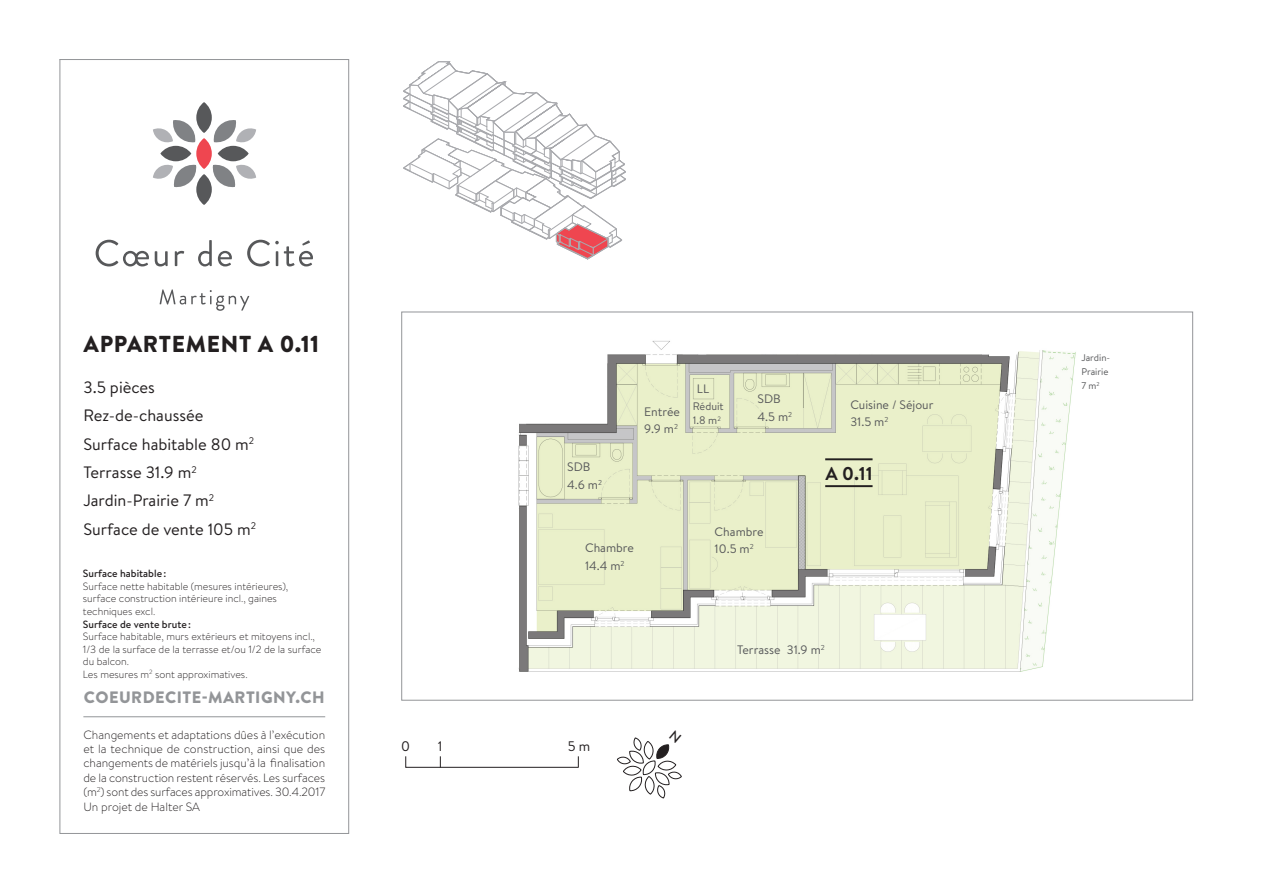
<style>
.page{position:relative;width:1263px;height:893px;background:#fff}
.page>*{position:absolute;margin:0;border:0;box-sizing:border-box;transform-origin:0 0}
.t1{font:900 23.1px "Brandon Text";letter-spacing:.03em;color:#231f20}
.Style_de_paragraphe{font:700 18.6px "Brandon Text";color:#231f20}
.t2{font:16.5px "Brandon Text";color:#231f20}
.t3{font:900 16.5px "Brandon Text";letter-spacing:.03em;color:#939598}
.t4{font:13.8px "Brandon Text";color:#231f20}
.t5{font:12.3px/17.5px "Brandon Text";color:#57585a}
.t6{font:300 12px/14.4px "Brandon Text";letter-spacing:-.005em;color:#231f20;text-align:justify}
.t7{font:10.95px/14.7px "Brandon Text";color:#57585a}
.t8{font:300 10.5px/12.6px "Brandon Text";color:#231f20}
.t9{font:500 10.5px "Brandon Text";color:#231f20}
.t10{font:9.6px "Brandon Text";color:#57585a}
</style>
<div class="page">
<svg style="left:196px;top:138px;width:16px;height:31px"></svg>
<svg style="left:196px;top:102px;width:16px;height:31px"></svg>
<svg style="left:196px;top:174px;width:16px;height:31px"></svg>
<svg style="left:153px;top:120px;width:43px;height:23px"></svg>
<div style="left:160px;top:146px;width:31px;height:15px;background:#57585a;border-radius:50%"></div>
<svg style="left:153px;top:164px;width:44px;height:24px"></svg>
<svg style="left:213px;top:120px;width:43px;height:23px"></svg>
<div style="left:218px;top:146px;width:31px;height:15px;background:#57585a;border-radius:50%"></div>
<svg style="left:212px;top:164px;width:44px;height:24px"></svg>
<svg style="left:96px;top:240px;width:53px;height:26px"></svg>
<svg style="left:155px;top:251px;width:13px;height:15px"></svg>
<svg style="left:175px;top:251px;width:10px;height:15px"></svg>
<svg style="left:198px;top:240px;width:14px;height:26px"></svg>
<svg style="left:218px;top:251px;width:14px;height:15px"></svg>
<svg style="left:247px;top:240px;width:66px;height:26px"></svg>
<svg style="left:160px;top:289px;width:89px;height:22px"></svg>
<hr style="left:83px;top:716px;width:242px;height:1px;background:#939598">
<svg style="left:405px;top:756px;width:174px;height:12px"></svg>
<svg style="left:403px;top:61px;width:223px;height:198px"></svg>
<img style="left:518px;top:341px;width:558px;height:331px">
<hr style="left:825px;top:458px;width:47px;height:2px;background:#231f20">
<hr style="left:825px;top:485px;width:47px;height:2px;background:#231f20">
<svg style="left:617px;top:737px;width:65px;height:61px"></svg>
<p class="t1" style="left:84px;top:328px;width:237px">APPARTEMENT A 0.11</p>
<p class="t2" style="left:83px;top:376px;width:73px">3.5 pièces</p>
<p class="t2" style="left:83px;top:404px;width:122px">Rez-de-chaussée</p>
<p class="t2" style="left:83px;top:433px;width:172px">Surface habitable 80 m<sup>2</sup></p>
<p class="t2" style="left:83px;top:461px;width:115px">Terrasse 31.9 m<sup>2</sup></p>
<p class="t2" style="left:83px;top:489px;width:132px">Jardin-Prairie 7 m<sup>2</sup></p>
<p class="t2" style="left:83px;top:518px;width:174px">Surface de vente 105 m<sup>2</sup></p>
<p class="t9" style="left:83px;top:566px;width:85px">Surface habitable:</p>
<p class="t8" style="left:83px;top:579px;width:207px">Surface nette habitable (mesures intérieures), surface construction intérieure incl., gaines techniques excl.</p>
<p class="t9" style="left:83px;top:617px;width:110px">Surface de vente brute:</p>
<p class="t8" style="left:83px;top:630px;width:240px">Surface habitable, murs extérieurs et mitoyens incl., 1/3 de la surface de la terrasse et/ou 1/2 de la surface du balcon.<br>Les mesures m<sup>2</sup> sont approximatives.</p>
<h3 class="t3" style="left:84px;top:686px;width:242px">COEURDECITE-MARTIGNY.CH</h3>
<p class="t6" style="left:83px;top:727px;width:243px">Changements et adaptations dûes à l’exécution et la technique de construction, ainsi que des changements de matériels jusqu’à la finalisation de la construction restent réservés. Les surfaces (m<sup>2</sup>) sont des surfaces approximatives. 30.4.2017<br>Un projet de Halter SA</p>
<p class="t5" style="left:567px;top:458px;width:36px">SDB<br>4.6 m<sup>2</sup></p>
<p class="t5" style="left:644px;top:402px;width:37px">Entrée<br>9.9 m<sup>2</sup></p>
<p class="t5" style="left:697px;top:380px;width:14px">LL</p>
<p class="t7" style="left:693px;top:398px;width:32px">Réduit<br>1.8 m<sup>2</sup></p>
<p class="t5" style="left:757px;top:390px;width:36px">SDB<br>4.5 m<sup>2</sup></p>
<p class="t5" style="left:585px;top:539px;width:50px">Chambre<br>14.4 m<sup>2</sup></p>
<p class="t5" style="left:715px;top:522px;width:50px">Chambre<br>10.5 m<sup>2</sup></p>
<p class="t5" style="left:850px;top:395px;width:85px">Cuisine / Séjour<br>31.5 m<sup>2</sup></p>
<p class="Style_de_paragraphe" style="left:825px;top:460px;width:49px">A 0.11</p>
<p class="t5" style="left:737px;top:640px;width:89px">Terrasse 31.9 m<sup>2</sup></p>
<p class="t4" style="left:401px;top:736px;width:10px">0</p>
<p class="t4" style="left:438px;top:736px;width:6px">1</p>
<p class="t4" style="left:568px;top:736px;width:24px">5 m</p>
<p class="t10" style="left:1081px;top:351px;width:30px">Jardin-</p>
<p class="t10" style="left:1081px;top:365px;width:29px">Prairie</p>
<p class="t10" style="left:1081px;top:379px;width:20px">7 m<sup>2</sup></p>
</div>
